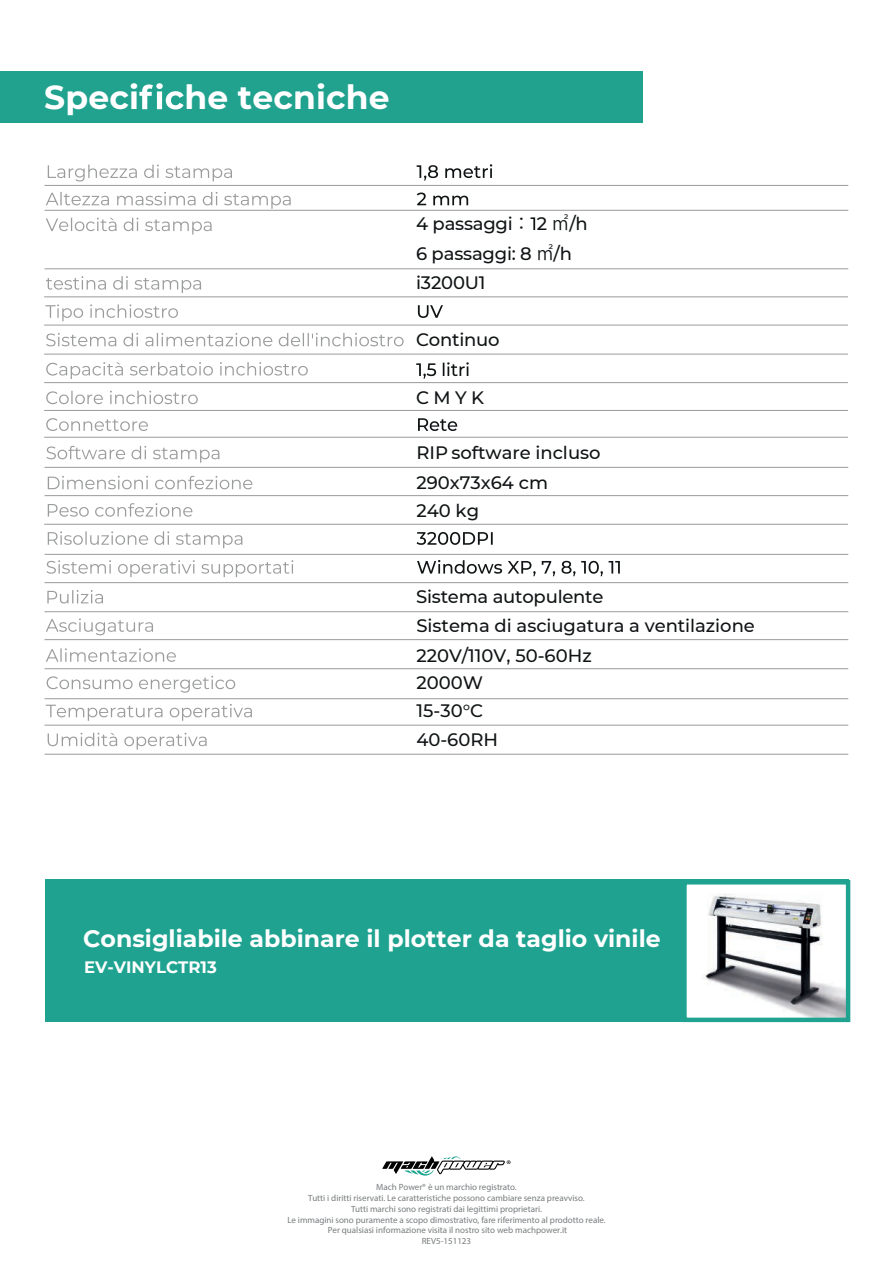
<style>
.page{position:relative;width:893px;height:1263px;background:#fff}
.page>*{position:absolute;margin:0;border:0;box-sizing:border-box;transform-origin:0 0}
.t1{font:700 33px "Montserrat";letter-spacing:.005em;color:#fff}
.t2{font:700 23.7px "Montserrat";color:#fff}
.t3{font:500 18px/29.7px "Montserrat";letter-spacing:-.005em;color:#101415}
.t4{font:700 16.5px "Montserrat";color:#fff}
.t5{font:9px/10.8px "Myriad Pro";color:#777b7d;text-align:center}
.s1{font-family:"Koz Go Pr 6 N";font-weight:400}
</style>
<div class="page">
<div style="left:0;top:71px;width:643px;height:51px;background:#20a28f"></div>
<svg style="left:139px;top:83px;width:45px;height:26px"></svg>
<svg style="left:48px;top:165px;width:184px;height:17px"></svg>
<svg style="left:46px;top:192px;width:245px;height:17px"></svg>
<svg style="left:417px;top:164px;width:75px;height:17px"></svg>
<svg style="left:417px;top:193px;width:51px;height:12px"></svg>
<hr style="left:45px;top:185px;width:803px;height:1px;background:#999b9b">
<svg style="left:48px;top:476px;width:204px;height:13px"></svg>
<svg style="left:47px;top:446px;width:172px;height:17px"></svg>
<hr style="left:45px;top:467px;width:803px;height:1px;background:#999b9b">
<hr style="left:45px;top:495px;width:803px;height:1px;background:#999b9b">
<svg style="left:48px;top:503px;width:144px;height:14px"></svg>
<svg style="left:46px;top:218px;width:166px;height:17px"></svg>
<hr style="left:45px;top:210px;width:803px;height:1px;background:#999b9b">
<hr style="left:45px;top:268px;width:803px;height:1px;background:#999b9b">
<svg style="left:45px;top:304px;width:133px;height:17px"></svg>
<svg style="left:46px;top:362px;width:262px;height:17px"></svg>
<svg style="left:46px;top:391px;width:152px;height:13px"></svg>
<svg style="left:530px;top:217px;width:5px;height:13px"></svg>
<svg style="left:418px;top:305px;width:25px;height:13px"></svg>
<svg style="left:416px;top:362px;width:53px;height:17px"></svg>
<svg style="left:418px;top:418px;width:39px;height:13px"></svg>
<hr style="left:44px;top:325px;width:804px;height:1px;background:#999b9b">
<hr style="left:44px;top:296px;width:804px;height:1px;background:#999b9b">
<hr style="left:44px;top:354px;width:804px;height:1px;background:#999b9b">
<hr style="left:44px;top:410px;width:804px;height:1px;background:#999b9b">
<svg style="left:46px;top:418px;width:102px;height:13px"></svg>
<hr style="left:44px;top:437px;width:804px;height:1px;background:#999b9b">
<hr style="left:44px;top:382px;width:804px;height:1px;background:#999b9b">
<svg style="left:48px;top:531px;width:194px;height:17px"></svg>
<svg style="left:417px;top:532px;width:76px;height:13px"></svg>
<svg style="left:47px;top:560px;width:246px;height:17px"></svg>
<svg style="left:417px;top:560px;width:203px;height:16px"></svg>
<hr style="left:45px;top:554px;width:803px;height:1px;background:#999b9b">
<hr style="left:45px;top:582px;width:803px;height:1px;background:#999b9b">
<hr style="left:45px;top:611px;width:803px;height:1px;background:#999b9b">
<hr style="left:44px;top:524px;width:804px;height:1px;background:#999b9b">
<svg style="left:46px;top:276px;width:155px;height:17px"></svg>
<svg style="left:46px;top:333px;width:358px;height:13px"></svg>
<hr style="left:45px;top:639px;width:803px;height:1px;background:#999b9b">
<hr style="left:45px;top:668px;width:803px;height:1px;background:#999b9b">
<hr style="left:45px;top:698px;width:803px;height:1px;background:#999b9b">
<hr style="left:45px;top:725px;width:803px;height:1px;background:#999b9b">
<hr style="left:45px;top:754px;width:803px;height:1px;background:#999b9b">
<svg style="left:46px;top:648px;width:130px;height:14px"></svg>
<svg style="left:46px;top:618px;width:107px;height:17px"></svg>
<svg style="left:47px;top:676px;width:188px;height:17px"></svg>
<svg style="left:47px;top:590px;width:56px;height:13px"></svg>
<svg style="left:46px;top:704px;width:206px;height:17px"></svg>
<svg style="left:48px;top:733px;width:159px;height:17px"></svg>
<svg style="left:382px;top:1156px;width:128px;height:19px"></svg>
<div style="left:45px;top:879px;width:803px;height:143px;background:#1fa390"></div>
<img style="left:687px;top:885px;width:158px;height:132px">
<div style="left:682px;top:880px;width:168px;height:142px;border:4px solid #1fa390"></div>
<h1 class="t1" style="left:44px;top:74px;width:96px">Speci</h1>
<h1 class="t1" style="left:184px;top:74px;width:207px">he tecniche</h1>
<h3 class="t3" style="left:416px;top:208px;width:173px">4 passaggi<span class="s1">：</span> 2 <span class="s1">㎡</span>/h<br>6 passaggi: 8 <span class="s1">㎡</span>/h i3200U1</h3>
<h3 class="t3" style="left:416px;top:324px;width:85px">Continuo</h3>
<h3 class="t3" style="left:416px;top:382px;width:70px">CMYK</h3>
<h3 class="t3" style="left:416px;top:437px;width:186px">RIP software incluso</h3>
<h3 class="t3" style="left:416px;top:467px;width:133px">290x73x64 cm</h3>
<h3 class="t3" style="left:416px;top:495px;width:64px">240 kg</h3>
<h3 class="t3" style="left:416px;top:581px;width:189px">Sistema autopulente</h3>
<h3 class="t3" style="left:416px;top:610px;width:340px">Sistema di asciugatura a ventilazione</h3>
<h3 class="t3" style="left:416px;top:640px;width:177px">220V/110V, 50-60Hz</h3>
<h3 class="t3" style="left:416px;top:667px;width:68px">2000W</h3>
<h3 class="t3" style="left:416px;top:696px;width:83px;line-height:28.8px">15-30°C<br>40-60RH</h3>
<h2 class="t2" style="left:83px;top:922px;width:579px">Consigliabile abbinare il plotter da taglio vinile</h2>
<h3 class="t4" style="left:84px;top:955px;width:134px">EV-VINYLCTR13</h3>
<p class="t5" style="left:287px;top:1181px;width:320px">Mach Power® è un marchio registrato.<br>Tutti i diritti riservati. Le caratteristiche possono cambiare senza preavviso.<br>Tutti marchi sono registrati dai legittimi proprietari.<br>Le immagini sono puramente a scopo dimostrativo, fare riferimento al prodotto reale.<br>Per qualsiasi informazione visita il nostro sito web machpower.it<br>REV5-151123</p>
</div>
